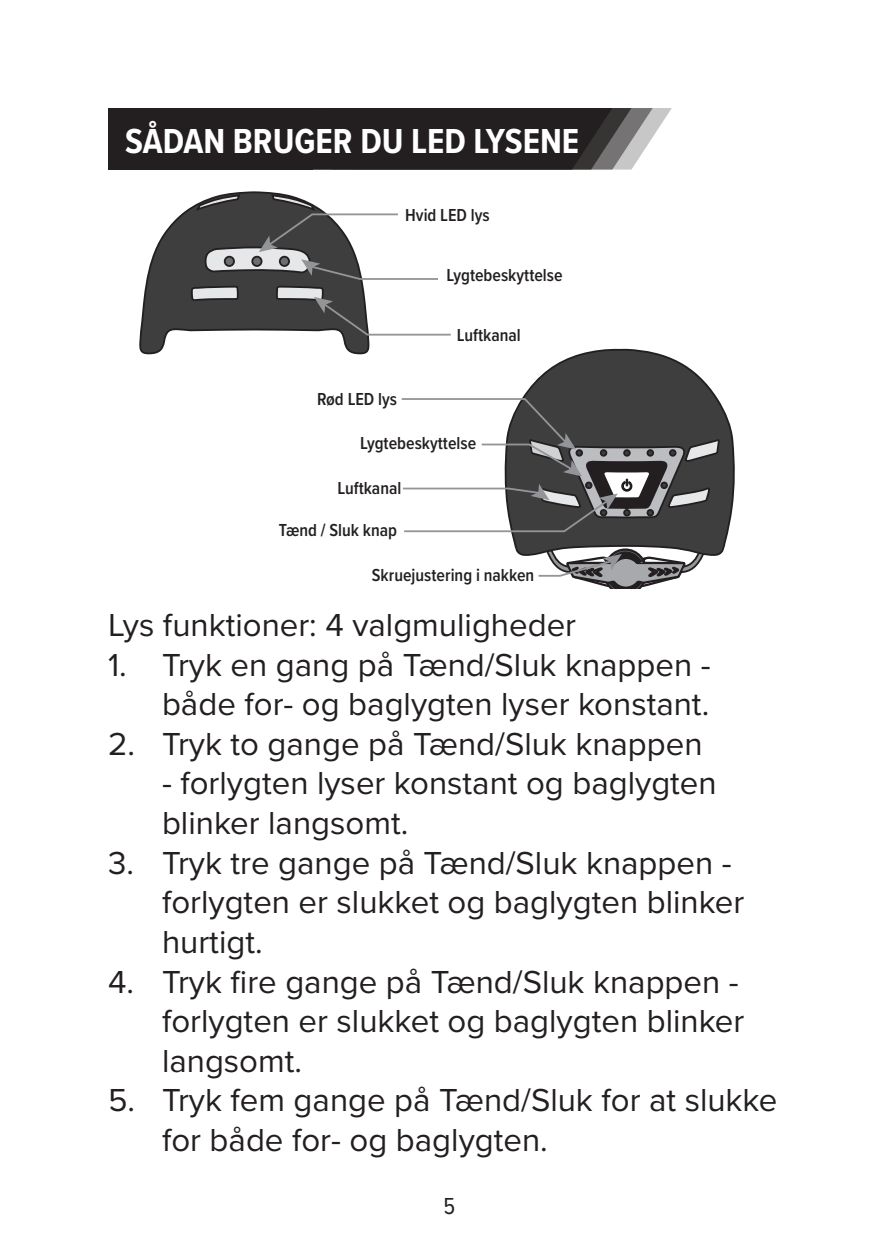
<style>
.page{position:relative;width:893px;height:1259px;background:#fff}
.page>*{position:absolute;margin:0;border:0;box-sizing:border-box;transform-origin:0 0}
.t1{font:700 36px "Proxima Nova Cond";color:#fff}
.t2{font:33px/39.6px "Proxima Nova";color:#231f20}
.t3{font:24px "Proxima Nova Cond";color:#231f20}
.t4{font:600 18px "Proxima Nova Cond";color:#231f20}
</style>
<div class="page">
<svg style="left:512px;top:348px;width:223px;height:208px"></svg>
<svg style="left:401px;top:389px;width:320px;height:148px"></svg>
<svg style="left:512px;top:548px;width:195px;height:40px"></svg>
<svg style="left:139px;top:191px;width:416px;height:164px"></svg>
<div style="left:405px;top:199px;width:181px;height:29px;background:#fff"></div>
<div style="left:457px;top:319px;width:181px;height:29px;background:#fff"></div>
<div style="left:210px;top:559px;width:324px;height:29px;background:#fff"></div>
<div style="left:446px;top:243px;width:181px;height:62px;background:#fff"></div>
<div style="left:256px;top:420px;width:220px;height:44px;background:#fff"></div>
<div style="left:108px;top:108px;width:204px;height:62px;background:#231f20"></div>
<svg style="left:312px;top:108px;width:360px;height:62px;background:#3d393a"></svg>
<p class="t1" style="left:125px;top:115px;width:456px">SÅDAN BRUGER DU LED LYSENE</p>
<p class="t4" style="left:405px;top:201px;width:86px">Hvid LED lys</p>
<p class="t4" style="left:446px;top:262px;width:118px">Lygtebeskyttelse</p>
<p class="t4" style="left:317px;top:386px;width:82px">Rød LED lys</p>
<p class="t4" style="left:457px;top:322px;width:65px">Luftkanal</p>
<p class="t4" style="left:360px;top:430px;width:118px">Lygtebeskyttelse</p>
<p class="t4" style="left:337px;top:475px;width:65px">Luftkanal</p>
<p class="t4" style="left:279px;top:517px;width:120px">Tænd / Sluk knap</p>
<p class="t4" style="left:372px;top:562px;width:164px">Skruejustering i nakken</p>
<p class="t2" style="left:108px;top:604px;width:470px">Lys funktioner: 4 valgmuligheder</p>
<p class="t2" style="left:108px;top:643px;width:604px;text-align:right">1. Tryk en gang på Tænd/Sluk knappen - både for- og baglygten lyser konstant.</p>
<p class="t2" style="left:108px;top:722px;width:596px">2. Tryk to gange på Tænd/Sluk knappen</p>
<p class="t2" style="left:162px;top:762px;width:556px">- forlygten lyser konstant og baglygten blinker langsomt.</p>
<p class="t2" style="left:162px;top:841px;width:584px;text-indent:-54px">3. Tryk tre gange på Tænd/Sluk knappen - forlygten er slukket og baglygten blinker hurtigt.</p>
<p class="t2" style="left:162px;top:960px;width:584px;text-indent:-54px">4. Tryk fire gange på Tænd/Sluk knappen - forlygten er slukket og baglygten blinker langsomt.</p>
<p class="t2" style="left:162px;top:1079px;width:617px;text-indent:-54px">5. Tryk fem gange på Tænd/Sluk for at slukke for både for- og baglygten.</p>
<p class="t3" style="left:444px;top:1188px;width:13px">5</p>
</div>
